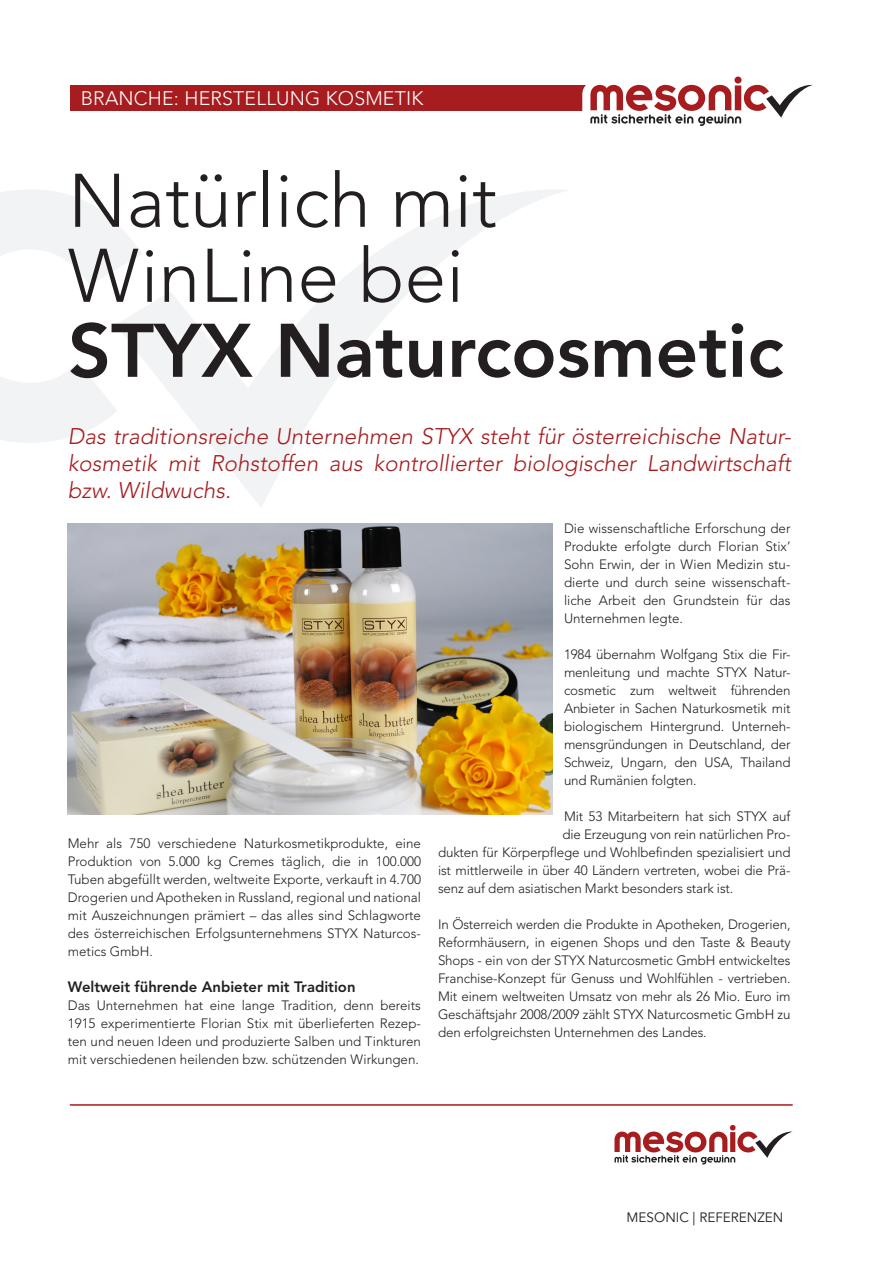
<style>
.page{position:relative;width:893px;height:1263px;background:#fff}
.page>*{position:absolute;margin:0;border:0;box-sizing:border-box;transform-origin:0 0}
.t1{font:300 75px/75px "Avenir LT Pro";color:#231f20}
.t2{font:italic 300 22.5px/27px "Avenir LT Pro";color:#a61c1f;text-align:justify}
.t3{font:300 19.5px "Avenir LT Pro";letter-spacing:.01em;color:#fff}
.t4{font:800 15px "Avenir LT Pro";color:#231f20}
.t5{font:300 13.5px/18px "Avenir LT Pro";letter-spacing:-.01em;color:#231f20;text-align:justify}
.t6{font:13.5px "Avenir LT Pro";color:#231f20}
.s1{font-weight:800}
</style>
<div class="page">
<div style="left:70px;top:85px;width:517px;height:25px;background:#a61c1f"></div>
<svg style="left:582px;top:77px;width:231px;height:49px"></svg>
<svg style="left:143px;top:190px;width:425px;height:317px"></svg>
<svg style="left:0;top:190px;width:143px;height:253px"></svg>
<hr style="left:70px;top:1104px;width:723px;height:2px;background:#a61c1f">
<svg style="left:614px;top:1125px;width:179px;height:39px"></svg>
<img style="left:68px;top:523px;width:484px;height:292px">
<p class="t3" style="left:81px;top:87px;width:344px">BRANCHE: HERSTELLUNG KOSMETIK</p>
<p class="t1" style="left:68px;top:164px;width:717px">Natürlich mit<br>WinLine bei<br><span class="s1">STYX Naturcosmetic</span></p>
<p class="t2" style="left:68px;top:423px;width:725px">Das traditionsreiche Unternehmen STYX steht für österreichische Natur&shy;kosmetik mit Rohstoffen aus kontrollierter biologischer Landwirtschaft bzw. Wildwuchs.</p>
<p class="t5" style="left:68px;top:834px;width:355px">Mehr als 750 verschiedene Naturkosmetikprodukte, eine Produktion von 5.000 kg Cremes täglich, die in 100.000<br>Tuben abgefüllt werden, weltweite Exporte, verkauft in 4.700<br>Drogerien und Apotheken in Russland, regional und national mit Auszeichnungen prämiert – das alles sind Schlagworte des österreichischen Erfolgsunternehmens STYX Naturcos&shy;metics GmbH.</p>
<p class="t4" style="left:68px;top:978px;width:289px">Weltweit führende Anbieter mit Tradition</p>
<p class="t5" style="left:68px;top:996px;width:355px">Das Unternehmen hat eine lange Tradition, denn bereits 1915 experimentierte Florian Stix mit überlieferten Rezep&shy;ten und neuen Ideen und produzierte Salben und Tinkturen mit verschiedenen heilenden bzw. schützenden Wirkungen.</p>
<p class="t5" style="left:564px;top:520px;width:228px">Die wissenschaftliche Erforschung der Produkte erfolgte durch Florian Stix’ Sohn Erwin, der in Wien Medizin stu&shy;dierte und durch seine wissenschaft&shy;liche Arbeit den Grundstein für das Unternehmen legte.</p>
<p class="t5" style="left:564px;top:646px;width:228px">1984 übernahm Wolfgang Stix die Fir&shy;menleitung und machte STYX Natur&shy;cosmetic zum weltweit führenden Anbieter in Sachen Naturkosmetik mit biologischem Hintergrund. Unterneh&shy;mensgründungen in Deutschland, der Schweiz, Ungarn, den USA, Thailand und Rumänien folgten.</p>
<p class="t5" style="left:564px;top:808px;width:228px">Mit 53 Mitarbeitern hat sich STYX auf</p>
<p class="t5" style="left:562px;top:826px;width:229px">die Erzeugung von rein natürlichen Pro-</p>
<p class="t5" style="left:438px;top:844px;width:354px">dukten für Körperpflege und Wohlbefinden spezialisiert und</p>
<p class="t5" style="left:438px;top:862px;width:354px">ist mittlerweile in über 40 Ländern vertreten, wobei die Prä-</p>
<p class="t5" style="left:438px;top:880px;width:297px">senz auf dem asiatischen Markt besonders stark ist.</p>
<p class="t5" style="left:438px;top:916px;width:354px">In Österreich werden die Produkte in Apotheken, Drogerien, Reformhäusern, in eigenen Shops und den Taste &amp; Beauty Shops - ein von der STYX Naturcosmetic GmbH entwickeltes Franchise-Konzept für Genuss und Wohlfühlen - vertrieben.<br>Mit einem weltweiten Umsatz von mehr als 26 Mio. Euro im Geschäftsjahr 2008/2009 zählt STYX Naturcosmetic GmbH zu den erfolgreichsten Unternehmen des Landes.</p>
<p class="t6" style="left:626px;top:1209px;width:158px">MESONIC | REFERENZEN</p>
</div>
